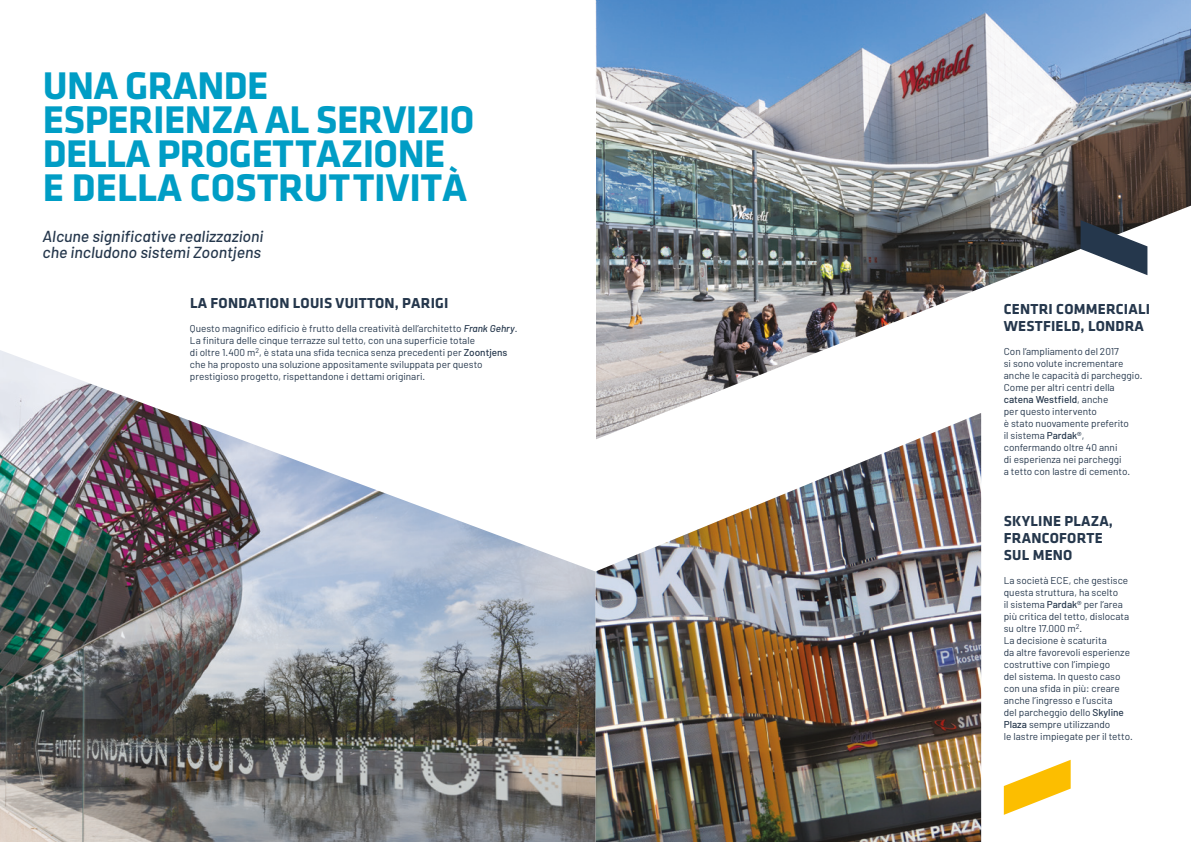
<style>
.page{position:relative;width:1191px;height:842px;background:#fff}
.page>*{position:absolute;margin:0;border:0;box-sizing:border-box;transform-origin:0 0}
.t1{font:700 40px/34px "Klavika";letter-spacing:-.015em;color:#009dc5}
.t2{font:italic 500 16px/16px "Barlow";color:#25374c}
.t3{font:700 15px/17px "Klavika";letter-spacing:.015em;color:#25374c}
.t4{font:10px/12px "Barlow";color:#25374c}
.s1{font-weight:500;font-style:italic}
.s2{font-weight:500}
</style>
<div class="page">
<img style="left:595px;top:439px;width:386px;height:403px">
<img style="left:0;top:350px;width:595px;height:492px">
<svg style="left:1003px;top:760px;width:67px;height:55px"></svg>
<img style="left:595px;top:0;width:596px;height:439px">
<svg style="left:1080px;top:220px;width:67px;height:55px"></svg>
<h1 class="t1" style="left:43px;top:69px;width:433px">UNA GRANDE<br>ESPERIENZA AL SERVIZIO<br>DELLA PROGETTAZIONE<br>E DELLA COSTRUTTIVITÀ</h1>
<h2 class="t2" style="left:43px;top:228px;width:222px">Alcune significative realizzazioni che includono sistemi Zoontjens</h2>
<h3 class="t3" style="left:190px;top:295px;width:260px">LA FONDATION LOUIS VUITTON, PARIGI</h3>
<p class="t4" style="left:190px;top:322px;width:329px">Questo magnifico edificio è frutto della creatività dell’architetto <span class="s1">Frank Gehry</span>.<br>La finitura delle cinque terrazze sul tetto, con una superficie totale<br>di oltre 1.400 m<sup>2</sup>, è stata una sfida tecnica senza precedenti per <span class="s2">Zoontjens </span>che ha proposto una soluzione appositamente sviluppata per questo prestigioso progetto, rispettandone i dettami originari.</p>
<h3 class="t3" style="left:1004px;top:301px;width:148px">CENTRI COMMERCIALI<br>WESTFIELD, LONDRA</h3>
<p class="t4" style="left:1003px;top:345px;width:140px">Con l’ampliamento del 2017<br>si sono volute incrementare anche le capacità di parcheggio.<br>Come per altri centri della <span class="s2">catena Westfield</span>, anche<br>per questo intervento<br>è stato nuovamente preferito<br>il sistema <span class="s2">Pardak®</span>, confermando oltre 40 anni<br>di esperienza nei parcheggi<br>a tetto con lastre di cemento.</p>
<h3 class="t3" style="left:1004px;top:512px;width:111px">SKYLINE PLAZA,<br>FRANCOFORTE<br>SUL MENO</h3>
<p class="t4" style="left:1003px;top:574px;width:130px">La società ECE, che gestisce questa struttura, ha scelto<br>il sistema <span class="s2">Pardak®</span> per l’area più critica del tetto, dislocata su oltre 17.000 m<sup>2</sup>.<br>La decisione è scaturita<br>da altre favorevoli esperienze costruttive con l’impiego<br>del sistema. In questo caso con una sfida in più: creare anche l’ingresso e l’uscita<br>del parcheggio dello <span class="s2">Skyline<br>Plaza</span> sempre utilizzando<br>le lastre impiegate per il tetto.</p>
</div>
